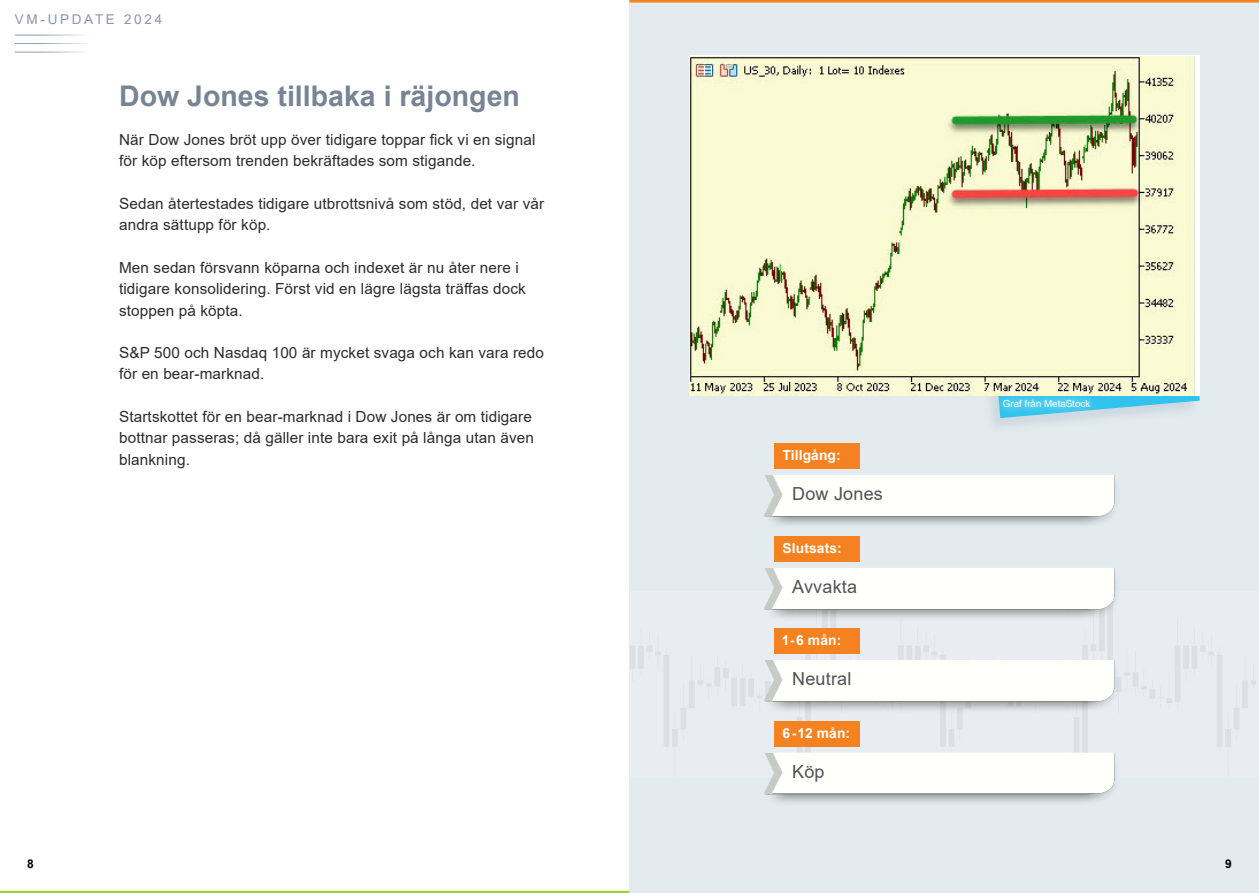
<style>
.page{position:relative;width:1259px;height:893px;background:#fff}
.page>*{position:absolute;margin:0;border:0;box-sizing:border-box;transform-origin:0 0}
.RUBBE_2020{font:700 28.5px "Arial";color:#778494}
.TABELLTEXT_2020{font:18px "Arial";letter-spacing:.01em;color:#515256}
.BRÖD_2020{font:15.3px/21.3px "Arial";letter-spacing:.01em;color:#2e2b2c}
.t1{font:700 13.8px "Arial";letter-spacing:.01em;color:#fff}
.t2{font:13.5px "Arial";letter-spacing:.2em;color:#8d97a7}
.PAG{font:700 12px "Arial";color:#000002}
.t3{font:9.75px "Arial";color:#fff}
</style>
<div class="page">
<div style="left:629px;top:0;width:630px;height:893px;background:#e4ebee"></div>
<img style="left:630px;top:628px;width:626px;height:118px">
<div style="left:977px;top:306px;width:223px;height:128px;background:#89a2b7;opacity:.25"></div>
<svg style="left:992px;top:395px;width:207px;height:23px"></svg>
<div style="left:994px;top:391px;width:104px;height:25px;background:#fff;opacity:.75"></div>
<div style="left:774px;top:721px;width:85px;height:25px;background:#f58220"></div>
<div style="left:774px;top:628px;width:85px;height:26px;background:#f58220"></div>
<div style="left:774px;top:536px;width:85px;height:25px;background:#f58220"></div>
<div style="left:774px;top:443px;width:85px;height:26px;background:#f58220"></div>
<hr style="left:15px;top:35px;width:115px;height:1px;background:#8d97a7">
<hr style="left:15px;top:43px;width:115px;height:1px;background:#8d97a7">
<hr style="left:15px;top:52px;width:115px;height:1px;background:#8d97a7">
<img style="left:747px;top:641px;width:8px;height:80px">
<hr style="left:629px;top:0;width:630px;height:3px;background:#f58220">
<hr style="left:0;top:891px;width:629px;height:2px;background:#a6ce39">
<img style="left:755px;top:733px;width:371px;height:70px">
<img style="left:755px;top:641px;width:371px;height:80px">
<img style="left:764px;top:548px;width:352px;height:80px">
<img style="left:764px;top:456px;width:352px;height:69px">
<img style="left:689px;top:56px;width:505px;height:339px">
<p class="t2" style="left:15px;top:10px;width:149px">VM-UPDATE 2024</p>
<p class="RUBBE_2020" style="left:119px;top:76px;width:402px">Dow Jones tillbaka i räjongen</p>
<p class="BRÖD_2020" style="left:119px;top:129px;width:418px">När Dow Jones bröt upp över tidigare toppar fick vi en signal för köp eftersom trenden bekräftades som stigande.</p>
<p class="BRÖD_2020" style="left:119px;top:193px;width:427px">Sedan återtestades tidigare utbrottsnivå som stöd, det var vår andra sättupp för köp.</p>
<p class="BRÖD_2020" style="left:119px;top:257px;width:408px">Men sedan försvann köparna och indexet är nu åter nere i tidigare konsolidering. Först vid en lägre lägsta träffas dock stoppen på köpta.</p>
<p class="BRÖD_2020" style="left:119px;top:342px;width:426px">S&amp;P 500 och Nasdaq 100 är mycket svaga och kan vara redo för en bear-marknad.</p>
<p class="BRÖD_2020" style="left:119px;top:406px;width:416px">Startskottet för en bear-marknad i Dow Jones är om tidigare bottnar passeras; då gäller inte bara exit på långa utan även blankning.</p>
<p class="t1" style="left:782px;top:445px;width:60px">Tillgång:</p>
<p class="TABELLTEXT_2020" style="left:792px;top:482px;width:92px">Dow Jones</p>
<p class="t1" style="left:782px;top:538px;width:61px">Slutsats:</p>
<p class="TABELLTEXT_2020" style="left:792px;top:574px;width:66px">Avvakta</p>
<p class="t1" style="left:782px;top:631px;width:61px">1-6 mån:</p>
<p class="TABELLTEXT_2020" style="left:792px;top:667px;width:61px">Neutral</p>
<p class="t1" style="left:782px;top:723px;width:69px">6-12 mån:</p>
<p class="TABELLTEXT_2020" style="left:792px;top:759px;width:34px">Köp</p>
<p class="t3" style="left:1003px;top:397px;width:89px">Graf från MetaStock</p>
<p class="PAG" style="left:27px;top:856px;width:8px">8</p>
<p class="PAG" style="left:1225px;top:856px;width:8px">9</p>
</div>
